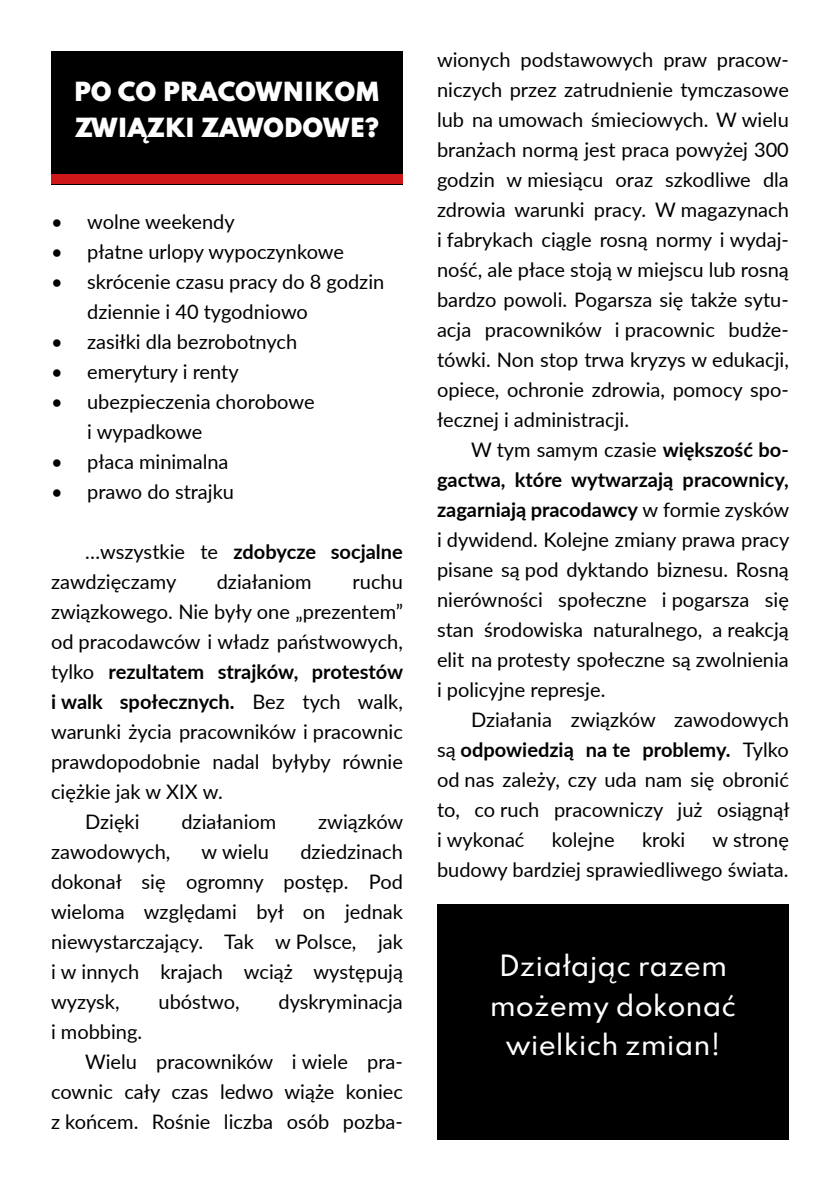
<style>
.page{position:relative;width:840px;height:1191px;background:#fff}
.page>*{position:absolute;margin:0;border:0;box-sizing:border-box;transform-origin:0 0}
.t1{font:500 26px/39px "Spartan";color:#fff;text-align:center}
.t2{font:900 23.4px/36px "Spartan";color:#fff}
.t3{font:20px/30px "Lato";color:#000;text-align:justify}
.t4{font:700 20px "Lato";color:#000}
.s1{font-weight:700}
.s2{font-weight:400}
</style>
<div class="page">
<div style="left:437px;top:904px;width:351px;height:236px;background:#000"></div>
<div style="left:51px;top:51px;width:352px;height:133px;background:#000"></div>
<div style="left:51px;top:174px;width:352px;height:10px;background:#cd1719"></div>
<p class="t2" style="left:74px;top:73px;width:307px">PO CO PRACOWNIKOM<br>ZWIĄZKI ZAWODOWE?</p>
<p class="t3" style="left:51px;top:206px;width:185px">• wolne weekendy</p>
<p class="t3" style="left:51px;top:236px;width:294px">• płatne urlopy wypoczynkowe</p>
<p class="t3" style="left:87px;top:266px;width:298px;text-indent:-36px">• skrócenie czasu pracy do 8 godzin dziennie i 40 tygodniowo</p>
<p class="t3" style="left:51px;top:326px;width:247px">• zasiłki dla bezrobotnych</p>
<p class="t3" style="left:51px;top:356px;width:189px">• emerytury i renty</p>
<p class="t3" style="left:87px;top:386px;width:229px;text-indent:-36px">• ubezpieczenia chorobowe i wypadkowe</p>
<p class="t3" style="left:51px;top:446px;width:179px">• płaca minimalna</p>
<p class="t3" style="left:51px;top:476px;width:184px">• prawo do strajku</p>
<p class="t3" style="left:51px;top:536px;width:353px;text-indent:34px">…wszystkie te <span class="s1">zdobycze socjalne </span>zawdzięczamy</p>
<p class="t3" style="left:217px;top:566px;width:96px">działaniom</p>
<p class="t3" style="left:352px;top:566px;width:52px">ruchu</p>
<p class="t3" style="left:51px;top:596px;width:353px">związkowego. Nie były one „prezentem”</p>
<p class="t3" style="left:51px;top:626px;width:353px">od pracodawców i władz państwowych,</p>
<p class="t4" style="left:51px;top:657px;width:353px"><span class="s2">tylko</span> rezultatem strajków, protestów</p>
<p class="t4" style="left:51px;top:687px;width:353px">i walk społecznych. <span class="s2">Bez tych walk,</span></p>
<p class="t3" style="left:51px;top:716px;width:353px">warunki życia pracowników i pracownic</p>
<p class="t3" style="left:51px;top:746px;width:353px">prawdopodobnie nadal byłyby równie</p>
<p class="t3" style="left:51px;top:776px;width:173px">ciężkie jak w XIX w.</p>
<p class="t3" style="left:85px;top:806px;width:56px">Dzięki</p>
<p class="t3" style="left:181px;top:806px;width:96px">działaniom</p>
<p class="t3" style="left:318px;top:806px;width:87px">związków</p>
<p class="t3" style="left:51px;top:836px;width:121px">zawodowych,</p>
<p class="t3" style="left:201px;top:836px;width:69px">w wielu</p>
<p class="t3" style="left:51px;top:836px;width:353px;text-indent:249px">dziedzinach dokonał się ogromny postęp. Pod wieloma względami był on jednak niewystarczający. Tak w Polsce, jak i w innych krajach wciąż występują wyzysk,</p>
<p class="t3" style="left:158px;top:986px;width:82px">ubóstwo,</p>
<p class="t3" style="left:278px;top:986px;width:126px">dyskryminacja</p>
<p class="t3" style="left:51px;top:1016px;width:93px">i mobbing.</p>
<p class="t3" style="left:85px;top:1046px;width:319px">Wielu pracowników i wiele pra-</p>
<p class="t3" style="left:51px;top:1076px;width:353px">cownic cały czas ledwo wiąże koniec</p>
<p class="t3" style="left:51px;top:1106px;width:353px">z końcem. Rośnie liczba osób pozba-</p>
<p class="t3" style="left:437px;top:44px;width:353px">wionych podstawowych praw pracow&shy;niczych przez zatrudnienie tymczasowe lub na umowach śmieciowych. W wielu branżach normą jest praca powyżej 300 godzin w miesiącu oraz szkodliwe dla zdrowia warunki pracy. W magazynach i fabrykach ciągle rosną normy i wydaj&shy;ność, ale płace stoją w miejscu lub rosną bardzo powoli. Pogarsza się także sytu&shy;acja pracowników i pracownic budże&shy;tówki. Non stop trwa kryzys w edukacji, opiece, ochronie zdrowia, pomocy spo&shy;łecznej i administracji.</p>
<p class="t3" style="left:437px;top:434px;width:353px;text-indent:34px">W tym samym czasie <span class="s1">większość bo&shy;gactwa, które wytwarzają pracownicy, zagarniają pracodawcy</span> w formie zysków i dywidend. Kolejne zmiany prawa pracy pisane są pod dyktando biznesu. Rosną nierówności społeczne i pogarsza się stan środowiska naturalnego, a reakcją elit na protesty społeczne są zwolnienia i policyjne represje.</p>
<p class="t3" style="left:437px;top:704px;width:354px;text-indent:34px">Działania związków zawodowych są <span class="s1">odpowiedzią na te problemy.</span> Tylko od nas zależy, czy uda nam się obronić to, co ruch pracowniczy już osiągnął i wykonać</p>
<p class="t3" style="left:551px;top:824px;width:64px">kolejne</p>
<p class="t3" style="left:641px;top:824px;width:45px">kroki</p>
<p class="t3" style="left:437px;top:824px;width:353px;text-align:right">w stronę<br>budowy bardziej sprawiedliwego świata.</p>
<h1 class="t1" style="left:489px;top:945px;width:247px">Działając razem możemy dokonać wielkich zmian!</h1>
</div>
